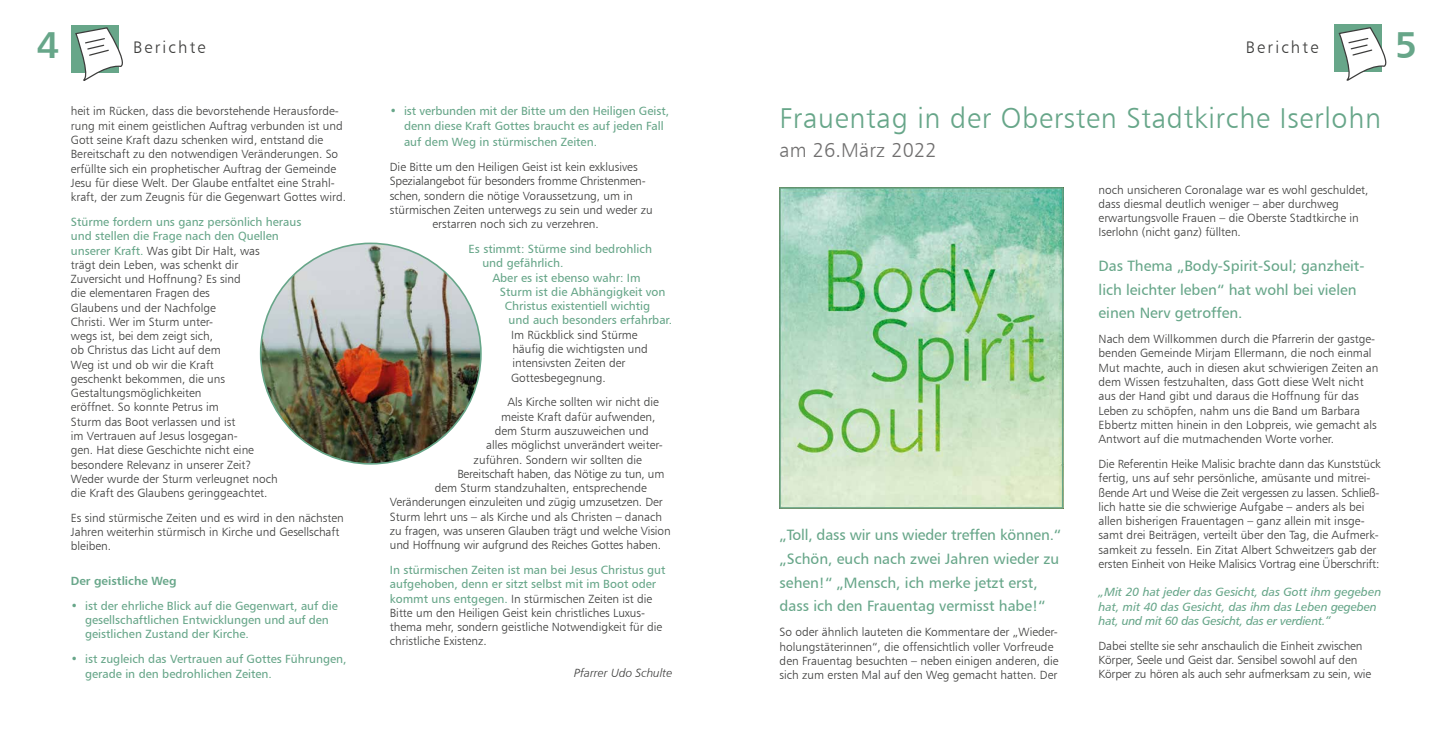
<style>
.page{position:relative;width:1453px;height:745px;background:#fff}
.page>*{position:absolute;margin:0;border:0;box-sizing:border-box;transform-origin:0 0}
.t1{font:37.5px "Humanist 777 BT Bold B";color:#67a689}
.t2{font:28.75px "Humanist 777 BT Light B";letter-spacing:.025em;color:#67a689}
.t3{font:20px "Humanist 777 BT Light B";letter-spacing:.01em;color:#706f6f}
.t4{font:16.75px "Humanist 777 BT Light B";letter-spacing:.13em;color:#3c3c3b}
.t5{font:15px/23.8px "Humanist 777 BT Roman B";color:#67a689}
.t6{font:11.88px/14.2px "Humanist 777 BT Light B";color:#3c3c3b}
.t7{font:11.88px/14.2px "Humanist 777 BT Roman B";color:#67a689}
.t8{font:11.88px/14.2px "Humanist 777 BT Italic B";color:#67a689}
.t9{font:11.88px "Humanist 777 BT Light Italic B";color:#3c3c3b}
.t10{font:11.88px "Humanist 777 BT Bold B";color:#67a689}
.s1{font-family:"Humanist 777 BT Roman B";color:#67a689}
.s2{font-family:"Humanist 777 BT Bold B"}
</style>
<div class="page">
<div style="left:71px;top:25px;width:48px;height:47px;background:#67a689"></div>
<svg style="left:74px;top:28px;width:49px;height:53px"></svg>
<div style="left:1334px;top:24px;width:48px;height:48px;background:#67a689"></div>
<svg style="left:1338px;top:28px;width:49px;height:53px"></svg>
<img style="left:781px;top:189px;width:280px;height:317px">
<div style="left:779px;top:187px;width:284px;height:321px;border:1px solid #67a689"></div>
<img style="left:261px;top:243px;width:220px;height:220px;border-radius:110px">
<h1 class="t1" style="left:37px;top:21px;width:24px">4</h1>
<h3 class="t4" style="left:133px;top:37px;width:74px">Berichte</h3>
<h3 class="t4" style="left:1246px;top:37px;width:74px">Berichte</h3>
<h1 class="t1" style="left:1395px;top:21px;width:24px">5</h1>
<p class="t6" style="left:71px;top:104px;width:277px">heit im Rücken, dass die bevorstehende Herausforde&shy;rung mit einem geistlichen Auftrag verbunden ist und Gott seine Kraft dazu schenken wird, entstand die Bereitschaft zu den notwendigen Veränderungen. So erfüllte sich ein prophetischer Auftrag der Gemeinde Jesu für diese Welt. Der Glaube entfaltet eine Strahl&shy;kraft, der zum Zeugnis für die Gegenwart Gottes wird.</p>
<p class="t7" style="left:71px;top:214px;width:232px">Stürme fordern uns ganz persönlich heraus und stellen die Frage nach den Quellen</p>
<p class="t6" style="left:71px;top:243px;width:208px"><span class="s1">unserer Kraft.</span> Was gibt Dir Halt, was trägt dein Leben, was schenkt dir<br>Zuversicht und Hoffnung? Es sind<br>die elementaren Fragen des<br>Glaubens und der Nachfolge<br>Christi. Wer im Sturm unter-<br>wegs ist, bei dem zeigt sich,<br>ob Christus das Licht auf dem<br>Weg ist und ob wir die Kraft<br>geschenkt bekommen, die uns<br>Gestaltungsmöglichkeiten<br>eröffnet. So konnte Petrus im<br>Sturm das Boot verlassen und ist<br>im Vertrauen auf Jesus losgegan-<br>gen. Hat diese Geschichte nicht eine besondere Relevanz in unserer Zeit?<br>Weder wurde der Sturm verleugnet noch die Kraft des Glaubens geringgeachtet.</p>
<p class="t6" style="left:71px;top:510px;width:274px">Es sind stürmische Zeiten und es wird in den nächsten<br>Jahren weiterhin stürmisch in Kirche und Gesellschaft bleiben.</p>
<p class="t10" style="left:71px;top:573px;width:107px">Der geistliche Weg</p>
<p class="t7" style="left:85px;top:598px;width:254px;text-indent:-14px"><span class="s2">•</span> ist der ehrliche Blick auf die Gegenwart, auf die gesellschaftlichen Entwicklungen und auf den geistlichen Zustand der Kirche.</p>
<p class="t7" style="left:85px;top:651px;width:263px;text-indent:-14px"><span class="s2">•</span> ist zugleich das Vertrauen auf Gottes Führungen, gerade in den bedrohlichen Zeiten.</p>
<p class="t7" style="left:404px;top:104px;width:267px;text-indent:-14px"><span class="s2">•</span> ist verbunden mit der Bitte um den Heiligen Geist, denn diese Kraft Gottes braucht es auf jeden Fall</p>
<p class="t7" style="left:404px;top:135px;width:195px">auf dem Weg in stürmischen Zeiten.</p>
<p class="t6" style="left:390px;top:159px;width:249px">Die Bitte um den Heiligen Geist ist kein exklusives</p>
<p class="t6" style="left:390px;top:174px;width:257px">Spezialangebot für besonders fromme Christenmen-</p>
<p class="t6" style="left:390px;top:188px;width:245px">schen, sondern die nötige Voraussetzung, um in</p>
<p class="t6" style="left:390px;top:202px;width:265px">stürmischen Zeiten unterwegs zu sein und weder zu</p>
<p class="t6" style="left:432px;top:216px;width:168px">erstarren noch sich zu verzehren.</p>
<p class="t7" style="left:482px;top:241px;width:171px;text-indent:-14px">Es stimmt: Stürme sind bedrohlich und gefährlich.</p>
<p class="t7" style="left:492px;top:270px;width:150px">Aber es ist ebenso wahr: Im</p>
<p class="t7" style="left:500px;top:284px;width:167px">Sturm ist die Abhängigkeit von</p>
<p class="t7" style="left:505px;top:298px;width:147px">Christus existentiell wichtig</p>
<p class="t7" style="left:509px;top:313px;width:165px">und auch besonders erfahrbar.</p>
<p class="t6" style="left:511px;top:327px;width:138px">Im Rückblick sind Stürme häufig die wichtigsten und intensivsten Zeiten der<br>Gottesbegegnung.</p>
<p class="t6" style="left:507px;top:395px;width:153px">Als Kirche sollten wir nicht die</p>
<p class="t6" style="left:501px;top:409px;width:156px">meiste Kraft dafür aufwenden,</p>
<p class="t6" style="left:495px;top:423px;width:155px">dem Sturm auszuweichen und</p>
<p class="t6" style="left:486px;top:437px;width:178px">alles möglichst unverändert weiter-</p>
<p class="t6" style="left:474px;top:452px;width:170px">zuführen. Sondern wir sollten die</p>
<p class="t6" style="left:457px;top:466px;width:208px">Bereitschaft haben, das Nötige zu tun, um</p>
<p class="t6" style="left:435px;top:480px;width:213px">dem Sturm standzuhalten, entsprechende</p>
<p class="t6" style="left:390px;top:494px;width:274px">Veränderungen einzuleiten und zügig umzusetzen. Der</p>
<p class="t6" style="left:390px;top:509px;width:274px">Sturm lehrt uns – als Kirche und als Christen – danach</p>
<p class="t6" style="left:390px;top:523px;width:282px">zu fragen, was unseren Glauben trägt und welche Vision</p>
<p class="t6" style="left:390px;top:537px;width:273px">und Hoffnung wir aufgrund des Reiches Gottes haben.</p>
<p class="t7" style="left:390px;top:562px;width:277px">In stürmischen Zeiten ist man bei Jesus Christus gut aufgehoben, denn er sitzt selbst mit im Boot oder</p>
<p class="t6" style="left:390px;top:590px;width:274px"><span class="s1">kommt uns entgegen.</span> In stürmischen Zeiten ist die Bitte um den Heiligen Geist kein christliches Luxus&shy;thema mehr, sondern geistliche Notwendigkeit für die christliche Existenz.</p>
<p class="t9" style="left:574px;top:665px;width:100px">Pfarrer Udo Schulte</p>
<h2 class="t2" style="left:780px;top:100px;width:603px">Frauentag in der Obersten Stadtkirche Iserlohn</h2>
<h3 class="t3" style="left:780px;top:137px;width:159px">am 26.März 2022</h3>
<p class="t5" style="left:780px;top:522px;width:283px">„Toll, dass wir uns wieder treffen können.“ „Schön, euch nach zwei Jahren wieder zu sehen!“ „Mensch, ich merke jetzt erst, dass ich den Frauentag vermisst habe!“</p>
<p class="t6" style="left:780px;top:624px;width:280px">So oder ähnlich lauteten die Kommentare der „Wieder&shy;holungstäterinnen“, die offensichtlich voller Vorfreude den Frauentag besuchten – neben einigen anderen, die sich zum ersten Mal auf den Weg gemacht hatten. Der</p>
<p class="t6" style="left:1098px;top:182px;width:271px">noch unsicheren Coronalage war es wohl geschuldet, dass diesmal deutlich weniger – aber durchweg erwartungsvolle Frauen – die Oberste Stadtkirche in Iserlohn (nicht ganz) füllten.</p>
<p class="t5" style="left:1098px;top:253px;width:267px">Das Thema „Body-Spirit-Soul; ganzheit&shy;lich leichter leben“ hat wohl bei vielen einen Nerv getroffen.</p>
<p class="t6" style="left:1098px;top:331px;width:281px">Nach dem Willkommen durch die Pfarrerin der gastge&shy;benden Gemeinde Mirjam Ellermann, die noch einmal Mut machte, auch in diesen akut schwierigen Zeiten an dem Wissen festzuhalten, dass Gott diese Welt nicht aus der Hand gibt und daraus die Hoffnung für das Leben zu schöpfen, nahm uns die Band um Barbara Ebbertz mitten hinein in den Lobpreis, wie gemacht als Antwort auf die mutmachenden Worte vorher.</p>
<p class="t6" style="left:1098px;top:456px;width:284px">Die Referentin Heike Malisic brachte dann das Kunststück fertig, uns auf sehr persönliche, amüsante und mitrei&shy;ßende Art und Weise die Zeit vergessen zu lassen. Schließ&shy;lich hatte sie die schwierige Aufgabe – anders als bei allen bisherigen Frauentagen – ganz allein mit insge&shy;samt drei Beiträgen, verteilt über den Tag, die Aufmerk&shy;samkeit zu fesseln. Ein Zitat Albert Schweitzers gab der ersten Einheit von Heike Malisics Vortrag eine Überschrift:</p>
<p class="t8" style="left:1098px;top:584px;width:284px">„Mit 20 hat jeder das Gesicht, das Gott ihm gegeben hat, mit 40 das Gesicht, das ihm das Leben gegeben hat, und mit 60 das Gesicht, das er verdient.“</p>
<p class="t6" style="left:1098px;top:638px;width:274px">Dabei stellte sie sehr anschaulich die Einheit zwischen<br>Körper, Seele und Geist dar. Sensibel sowohl auf den<br>Körper zu hören als auch sehr aufmerksam zu sein, wie</p>
</div>
